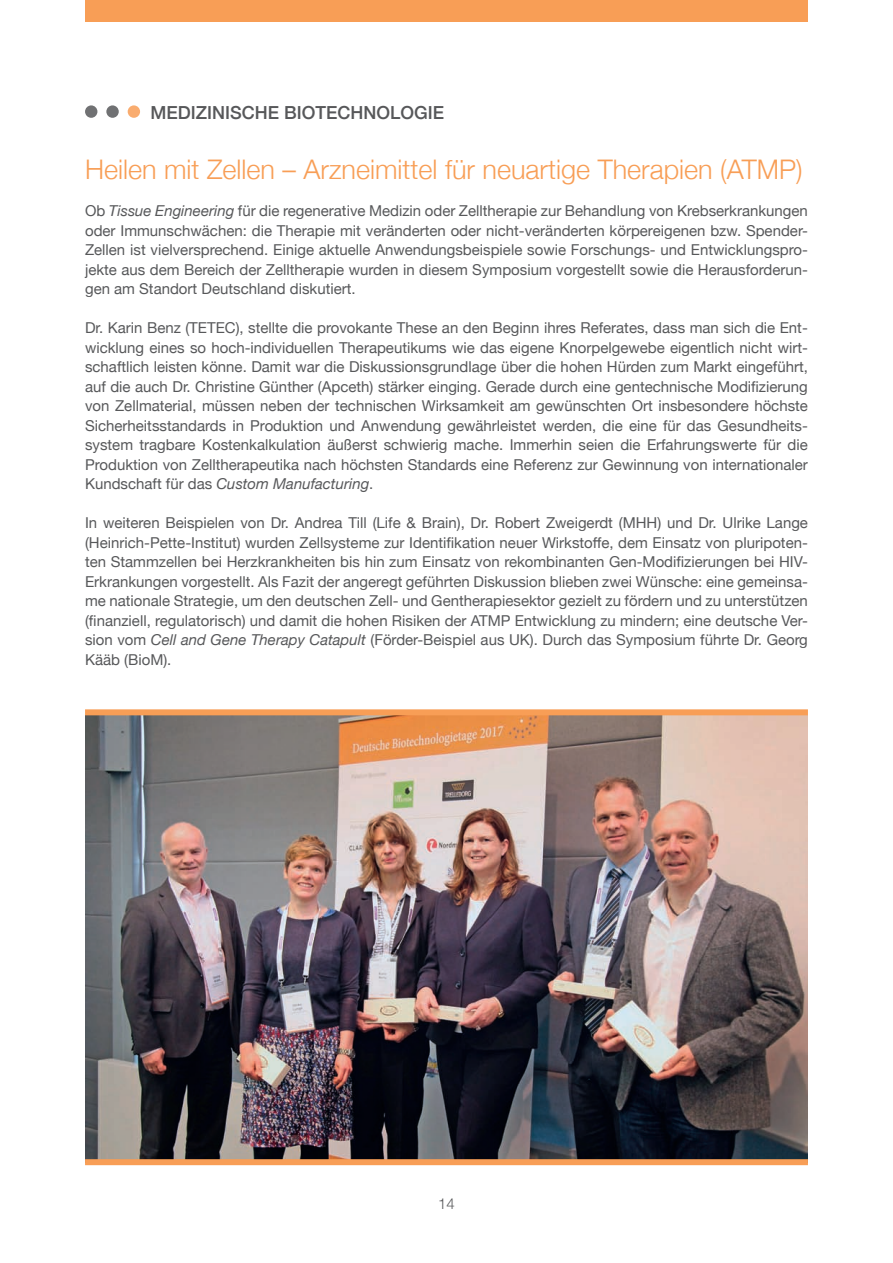
<style>
.page{position:relative;width:893px;height:1263px;background:#fff}
.page>*{position:absolute;margin:0;border:0;box-sizing:border-box;transform-origin:0 0}
.t1{font:300 27px "Helvetica Neue";color:#f89e56}
.t2{font:500 18px "Helvetica Neue";color:#57585a}
.t3{font:15px/19.5px "Helvetica Neue";color:#57585a;text-align:justify}
.t4{font:300 15px "Helvetica Neue";color:#57585a}
.s1{font-style:italic}
</style>
<div class="page">
<img style="left:85px;top:715px;width:723px;height:444px">
<div style="left:85px;top:0;width:723px;height:21px;background:#f89e56"></div>
<svg style="left:85px;top:105px;width:12px;height:13px"></svg>
<svg style="left:106px;top:105px;width:13px;height:13px"></svg>
<svg style="left:128px;top:105px;width:12px;height:13px"></svg>
<div style="left:85px;top:1159px;width:723px;height:6px;background:#f89e56"></div>
<div style="left:85px;top:709px;width:723px;height:6px;background:#f89e56"></div>
<p class="t2" style="left:151px;top:98px;width:295px">MEDIZINISCHE BIOTECHNOLOGIE</p>
<h1 class="t1" style="left:85px;top:148px;width:719px">Heilen mit Zellen – Arzneimittel für neuartige Therapien (ATMP)</h1>
<p class="t3" style="left:85px;top:202px;width:724px">Ob <span class="s1">Tissue Engineering</span> für die regenerative Medizin oder Zelltherapie zur Behandlung von Krebserkrankungen oder Immunschwächen: die Therapie mit veränderten oder nicht-veränderten körpereigenen bzw. Spender-Zellen ist vielversprechend. Einige aktuelle Anwendungsbeispiele sowie Forschungs- und Entwicklungspro&shy;jekte aus dem Bereich der Zelltherapie wurden in diesem Symposium vorgestellt sowie die Herausforderun&shy;gen am Standort Deutschland diskutiert.</p>
<p class="t3" style="left:85px;top:319px;width:724px">Dr. Karin Benz (TETEC), stellte die provokante These an den Beginn ihres Referates, dass man sich die Ent&shy;wicklung eines so hoch-individuellen Therapeutikums wie das eigene Knorpelgewebe eigentlich nicht wirt&shy;schaftlich leisten könne. Damit war die Diskussionsgrundlage über die hohen Hürden zum Markt eingeführt, auf die auch Dr. Christine Günther (Apceth) stärker einging. Gerade durch eine gentechnische Modifizierung von Zellmaterial, müssen neben der technischen Wirksamkeit am gewünschten Ort insbesondere höchste Sicherheitsstandards in Produktion und Anwendung gewährleistet werden, die eine für das Gesundheits&shy;system tragbare Kostenkalkulation äußerst schwierig mache. Immerhin seien die Erfahrungswerte für die Produktion von Zelltherapeutika nach höchsten Standards eine Referenz zur Gewinnung von internationaler Kundschaft für das <span class="s1">Custom Manufacturing</span>.</p>
<p class="t3" style="left:85px;top:514px;width:724px">In weiteren Beispielen von Dr. Andrea Till (Life &amp; Brain), Dr. Robert Zweigerdt (MHH) und Dr. Ulrike Lange (Heinrich-Pette-Institut) wurden Zellsysteme zur Identifikation neuer Wirkstoffe, dem Einsatz von pluripoten&shy;ten Stammzellen bei Herzkrankheiten bis hin zum Einsatz von rekombinanten Gen-Modifizierungen bei HIV-Erkrankungen vorgestellt. Als Fazit der angeregt geführten Diskussion blieben zwei Wünsche: eine gemeinsa&shy;me nationale Strategie, um den deutschen Zell- und Gentherapiesektor gezielt zu fördern und zu unterstützen (finanziell, regulatorisch) und damit die hohen Risiken der ATMP Entwicklung zu mindern; eine deutsche Ver&shy;sion vom <span class="s1">Cell and Gene Therapy Catapult</span> (Förder-Beispiel aus UK). Durch das Symposium führte Dr. Georg Kääb (BioM).</p>
<p class="t4" style="left:438px;top:1191px;width:18px">14</p>
</div>
